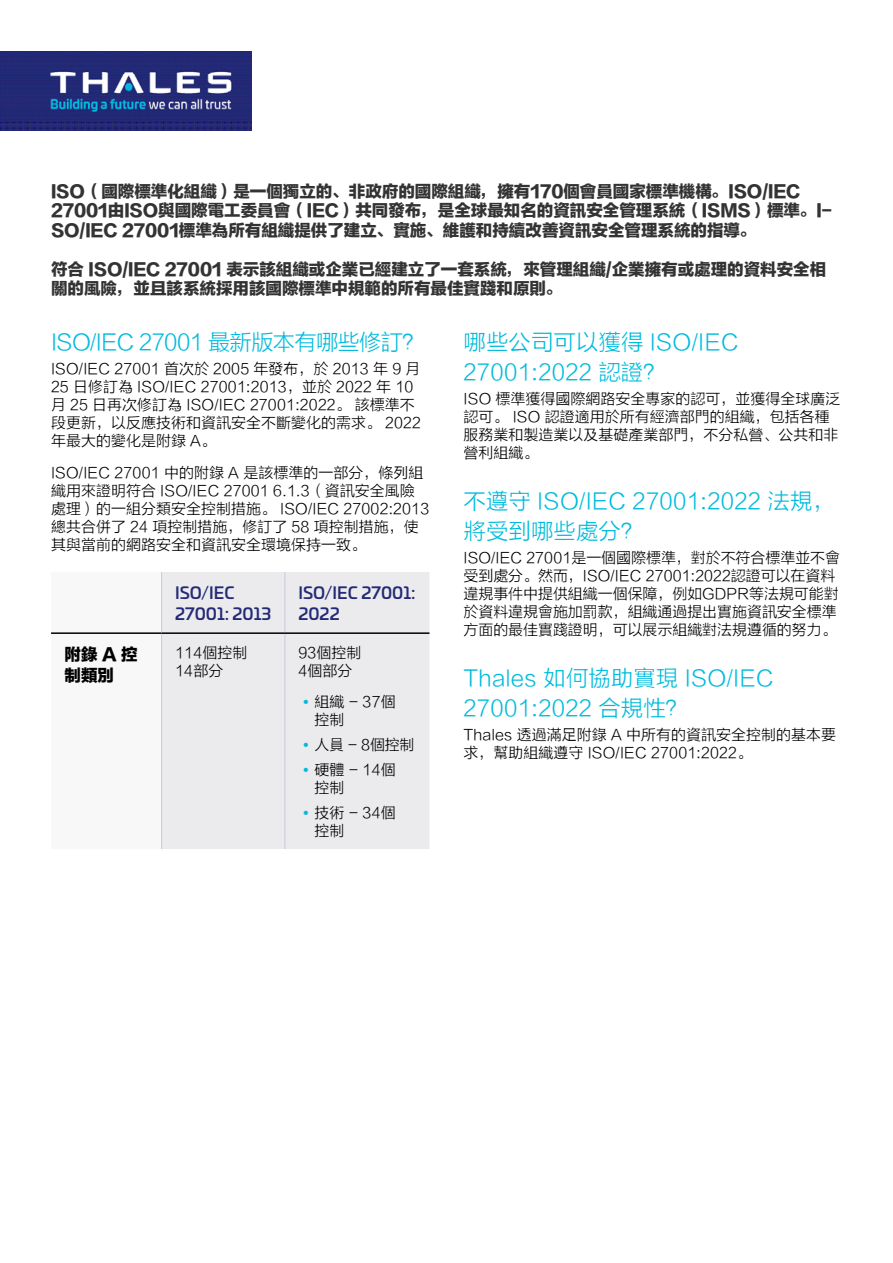
<style>
.page{position:relative;width:893px;height:1263px;background:#fff}
.page>*{position:absolute;margin:0;border:0;box-sizing:border-box;transform-origin:0 0}
.t1{font:22.5px/30px "FZLTXHK";color:#0bd}
.t2{font:22.5px "FZLTXHK";letter-spacing:-.04em;color:#0bd}
.t3{font:16.5px/19.5px "FZLTTHK GBK1 0";color:#333}
.t4{font:500 16.5px/21px "Univia Pro";color:#242a75}
.t5{font:16.5px/21px "FZLTTHK GBK1 0";color:#000}
.t6{font:15px/18px "FZLTXHK";color:#000}
.s1{font-family:"Futura PT";color:#0bd}
</style>
<div class="page">
<img style="left:1px;top:51px;width:250px;height:80px">
<div style="left:162px;top:572px;width:267px;height:277px;background:#ebebee"></div>
<hr style="left:51px;top:632px;width:111px;height:2px;background:#000">
<hr style="left:161px;top:572px;width:1px;height:60px;background:#c8cadd">
<hr style="left:285px;top:572px;width:1px;height:60px;background:#c8cadd">
<hr style="left:161px;top:634px;width:1px;height:215px;background:#c8cadd">
<hr style="left:285px;top:634px;width:1px;height:215px;background:#c8cadd">
<hr style="left:162px;top:632px;width:123px;height:2px;background:#000">
<hr style="left:285px;top:632px;width:144px;height:2px;background:#000">
<p class="t3" style="left:51px;top:182px;width:782px">ISO（國際標準化組織）是一個獨立的、非政府的國際組織，擁有170個會員國家標準機構。ISO/IEC<br>27001由ISO與國際電工委員會（IEC）共同發布，是全球最知名的資訊安全管理系統（ISMS）標準。I-<br>SO/IEC 27001標準為所有組織提供了建立、實施、維護和持續改善資訊安全管理系統的指導。</p>
<p class="t3" style="left:51px;top:260px;width:777px">符合 ISO/IEC 27001 表示該組織或企業已經建立了一套系統，來管理組織/企業擁有或處理的資料安全相關的風險，並且該系統採用該國際標準中規範的所有最佳實踐和原則。</p>
<h1 class="t2" style="left:51px;top:330px;width:375px">ISO/IEC 27001 最新版本有哪些修訂？</h1>
<p class="t6" style="left:51px;top:360px;width:372px">ISO/IEC 27001 首次於 2005 年發布，於 2013 年 9 月<br>25 日修訂為 ISO/IEC 27001:2013，並於 2022 年 10月 25 日再次修訂為 ISO/IEC 27001:2022。 該標準不段更新，以反應技術和資訊安全不斷變化的需求。 2022年最大的變化是附錄 A。</p>
<p class="t6" style="left:51px;top:464px;width:380px">ISO/IEC 27001 中的附錄 A 是該標準的一部分，條列組織用來證明符合 ISO/IEC 27001 6.1.3（資訊安全風險處理）的一組分類安全控制措施。 ISO/IEC 27002:2013總共合併了 24 項控制措施，修訂了 58 項控制措施，使其與當前的網路安全和資訊安全環境保持一致。</p>
<h1 class="t1" style="left:463px;top:327px;width:277px">哪些公司可以獲得 ISO/IEC<br>27001:2022 認證？</h1>
<p class="t6" style="left:463px;top:390px;width:379px">ISO 標準獲得國際網路安全專家的認可，並獲得全球廣泛認可。 ISO 認證適用於所有經濟部門的組織，包括各種服務業和製造業以及基礎產業部門，不分私營、公共和非營利組織。</p>
<h1 class="t1" style="left:463px;top:486px;width:373px">不遵守 ISO/IEC 27001:2022 法規，將受到哪些處分？</h1>
<p class="t6" style="left:463px;top:549px;width:378px">ISO/IEC 27001是一個國際標準，對於不符合標準並不會受到處分。然而，ISO/IEC 27001:2022認證可以在資料違規事件中提供組織一個保障，例如GDPR等法規可能對於資料違規會施加罰款，組織通過提出實施資訊安全標準方面的最佳實踐證明，可以展示組織對法規遵循的努力。</p>
<h1 class="t1" style="left:463px;top:663px;width:312px">Thales 如何協助實現 ISO/IEC<br>27001:2022 合規性？</h1>
<p class="t6" style="left:463px;top:726px;width:374px">Thales 透過滿足附錄 A 中所有的資訊安全控制的基本要求，幫助組織遵守 ISO/IEC 27001:2022。</p>
<p class="t4" style="left:175px;top:581px;width:98px">ISO/IEC<br>27001: 2013</p>
<p class="t4" style="left:298px;top:581px;width:119px">ISO/IEC 27001:<br>2022</p>
<p class="t5" style="left:65px;top:645px;width:75px">附錄 A 控制類別</p>
<p class="t6" style="left:175px;top:644px;width:74px">114個控制<br>14部分</p>
<p class="t6" style="left:298px;top:644px;width:65px">93個控制<br>4個部分</p>
<p class="t6" style="left:315px;top:693px;width:83px;text-indent:-16px"><span class="s1">•</span>組織 - 37個控制</p>
<p class="t6" style="left:298px;top:736px;width:118px"><span class="s1">•</span>人員 - 8個控制</p>
<p class="t6" style="left:315px;top:761px;width:83px;text-indent:-16px"><span class="s1">•</span>硬體 - 14個控制</p>
<p class="t6" style="left:315px;top:803px;width:83px;text-indent:-16px"><span class="s1">•</span>技術 - 34個控制</p>
</div>
